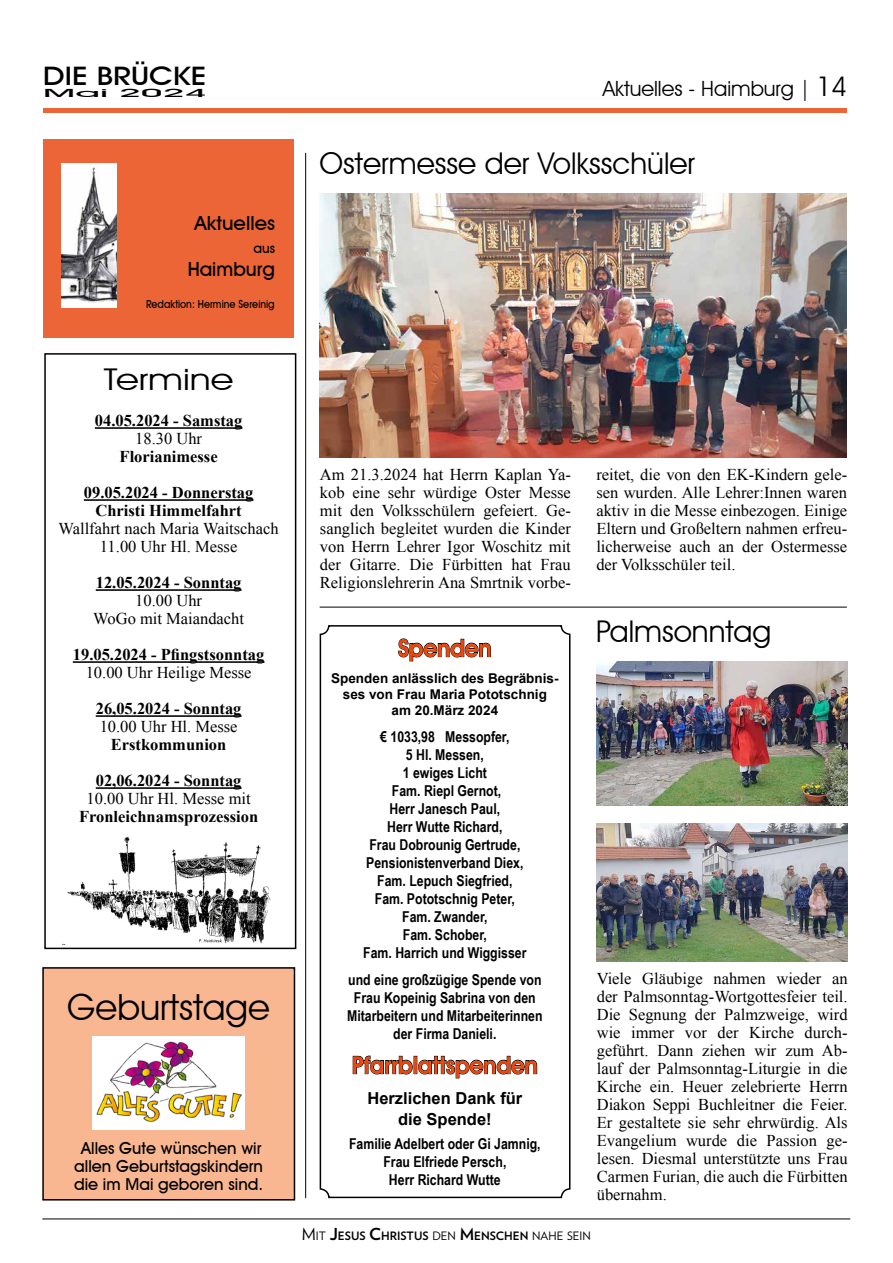
<style>
.page{position:relative;width:893px;height:1263px;background:#fff}
.page>*{position:absolute;margin:0;border:0;box-sizing:border-box;transform-origin:0 0}
.t1{font:36px "Avant Garde IT Cby BT";color:#000}
.t2{font:30px "Avant Garde IT Cby BT";color:#000}
.t3{font:30px "Avant Garde IT Cby BT";color:#000;scale:1.25 1}
.t4{font:500 25.5px "Avant Garde IT Cby BT";color:#000;scale:1.25 1}
.t5{font:600 24.3px "Avant Garde IT Cby BT";letter-spacing:-.01em;color:#e84810;scale:.94 1}
.t6{font:21px "Avant Garde IT Cby BT";color:#000}
.t7{font:500 19.5px "Avant Garde IT Cby BT";color:#000;scale:1.05 1}
.t8{font:500 19.5px "Avant Garde IT Cby BT";color:#000}
.t9{font:16.5px/18px "Times New Roman";color:#000;text-align:justify}
.t10{font:700 16.5px/36px "Times New Roman";color:#000;text-align:center}
.t11{font:500 16.5px/18px "Avant Garde IT Cby BT";color:#000;text-align:center}
.t12{font:700 16.5px/21px "Arial";color:#000;text-align:center}
.t13{font:700 15px/18px "Arial Narrow";color:#000;text-align:center}
.t14{font:700 13.5px/16.2px "Arial";color:#000;text-align:center}
.t15{font:500 13.5px "Avant Garde IT Cby BT";color:#000}
.t16{font:700 11.55px "Verlag";color:#000}
.t17{font:500 11.25px "Avant Garde IT Cby BT";color:#000;scale:3.4 1}
.t18{font:500 11.1px "Avant Garde IT Cby BT";color:#000;scale:.9 1}
.s1{font-size:27px}
.s2{font-weight:400;font-size:16.5px}
.s3{font-weight:400}
.s4{font-size:16.5px}
</style>
<div class="page">
<hr style="left:42px;top:1219px;width:808px;height:1px;background:#000">
<hr style="left:43px;top:108px;width:804px;height:4px;background:#eb6536">
<div style="left:43px;top:139px;width:251px;height:198px;background:#eb6536"></div>
<img style="left:62px;top:163px;width:55px;height:145px">
<div style="left:43px;top:968px;width:251px;height:232px;background:#f8b791"></div>
<div style="left:42px;top:967px;width:253px;height:233px;border:2px solid #000"></div>
<img style="left:93px;top:1036px;width:151px;height:93px">
<svg style="left:398px;top:639px;width:93px;height:22px"></svg>
<svg style="left:353px;top:1056px;width:184px;height:22px"></svg>
<div style="left:320px;top:625px;width:250px;height:573px;border:2px solid #000;border-radius:8px"></div>
<hr style="left:305px;top:153px;width:1px;height:1045px;background:#000">
<img style="left:67px;top:837px;width:204px;height:107px">
<div style="left:44px;top:353px;width:252px;height:596px;border:2px solid #000"></div>
<hr style="left:95px;top:427px;width:147px;height:2px;background:#000">
<hr style="left:84px;top:499px;width:169px;height:2px;background:#000">
<hr style="left:96px;top:589px;width:146px;height:2px;background:#000">
<hr style="left:73px;top:661px;width:191px;height:2px;background:#000">
<hr style="left:96px;top:715px;width:146px;height:2px;background:#000">
<hr style="left:96px;top:787px;width:146px;height:2px;background:#000">
<img style="left:320px;top:193px;width:527px;height:265px">
<img style="left:597px;top:823px;width:251px;height:138px">
<img style="left:597px;top:661px;width:251px;height:144px">
<hr style="left:320px;top:607px;width:527px;height:1px;background:#000">
<h3 class="t4" style="left:43px;top:60px;width:132px">DIE BRÜCKE</h3>
<p class="t17" style="left:43px;top:86px;width:50px">Mai 2024</p>
<p class="t7" style="left:194px;top:211px;width:78px">Aktuelles</p>
<p class="t15" style="left:254px;top:240px;width:23px">aus</p>
<p class="t8" style="left:188px;top:257px;width:89px">Haimburg</p>
<p class="t18" style="left:146px;top:298px;width:144px">Redaktion: Hermine Sereinig</p>
<h2 class="t3" style="left:104px;top:361px;width:105px">Termine</h2>
<p class="t10" style="left:95px;top:402px;width:149px">04.05.2024 - Samstag</p>
<p class="t9" style="left:135px;top:429px;width:68px">18.30 Uhr</p>
<p class="t10" style="left:84px;top:438px;width:171px">Florianimesse<br>09.05.2024 - Donnerstag</p>
<p class="t10" style="left:96px;top:492px;width:148px">Christi Himmelfahrt</p>
<p class="t9" style="left:59px;top:519px;width:222px;text-align:center">Wallfahrt nach Maria Waitschach<br>11.00 Uhr Hl. Messe</p>
<p class="t10" style="left:96px;top:564px;width:147px">12.05.2024 - Sonntag</p>
<p class="t9" style="left:93px;top:591px;width:152px;text-align:center">10.00 Uhr<br>WoGo mit Maiandacht</p>
<p class="t10" style="left:73px;top:636px;width:193px">19.05.2024 - Pfingstsonntag</p>
<p class="t9" style="left:86px;top:663px;width:167px">10.00 Uhr Heilige Messe</p>
<p class="t10" style="left:96px;top:690px;width:147px">26,05.2024 - Sonntag</p>
<p class="t9" style="left:100px;top:717px;width:139px">10.00 Uhr Hl. Messe</p>
<p class="t10" style="left:96px;top:726px;width:147px">Erstkommunion<br>02,06.2024 - Sonntag</p>
<p class="t9" style="left:87px;top:789px;width:166px">10.00 Uhr Hl. Messe mit</p>
<p class="t10" style="left:79px;top:798px;width:181px">Fronleichnamsprozession</p>
<h1 class="t1" style="left:67px;top:985px;width:204px">Geburtstage</h1>
<p class="t11" style="left:74px;top:1139px;width:191px">Alles Gute wünschen wir allen Geburtstagskindern die im Mai geboren sind.</p>
<p class="t6" style="left:603px;top:76px;width:246px">Aktuelles - Haimburg | <span class="s1">14</span></p>
<h2 class="t2" style="left:320px;top:145px;width:377px">Ostermesse der Volksschüler</h2>
<p class="t9" style="left:320px;top:465px;width:252px">Am 21.3.2024 hat Herrn Kaplan Ya&shy;kob eine sehr würdige Oster Messe mit den Volksschülern gefeiert. Ge&shy;sanglich begleitet wurden die Kinder von Herrn Lehrer Igor Woschitz mit der Gitarre. Die Fürbitten hat Frau Religionslehrerin Ana Smrtnik vorbe-</p>
<h3 class="t5" style="left:398px;top:633px;width:101px">Spenden</h3>
<p class="t14" style="left:331px;top:671px;width:229px">Spenden anlässlich des Begräbnis&shy;ses von Frau Maria Pototschnig<br>am 20.März 2024</p>
<p class="t13" style="left:363px;top:727px;width:165px">€ 1033,98 Messopfer,<br>5 Hl. Messen,<br>1 ewiges Licht<br>Fam. Riepl Gernot,<br>Herr Janesch Paul,<br>Herr Wutte Richard,<br>Frau Dobrounig Gertrude,<br>Pensionistenverband Diex,<br>Fam. Lepuch Siegfried,<br>Fam. Pototschnig Peter,<br>Fam. Zwander,<br>Fam. Schober,<br>Fam. Harrich und Wiggisser</p>
<p class="t13" style="left:347px;top:969px;width:197px">und eine großzügige Spende von<br>Frau Kopeinig Sabrina von den<br>Mitarbeitern und Mitarbeiterinnen der Firma Danieli.</p>
<h3 class="t5" style="left:352px;top:1050px;width:199px">Pfarrblattspenden</h3>
<p class="t12" style="left:367px;top:1088px;width:156px">Herzlichen Dank für die Spende!</p>
<p class="t13" style="left:349px;top:1134px;width:193px">Familie Adelbert oder Gi Jamnig,<br>Frau Elfriede Persch,<br>Herr Richard Wutte</p>
<p class="t9" style="left:596px;top:465px;width:252px">reitet, die von den EK-Kindern gele&shy;sen wurden. Alle Lehrer:Innen waren aktiv in die Messe einbezogen. Einige Eltern und Großeltern nahmen erfreu&shy;licherweise auch an der Ostermesse der Volksschüler teil.</p>
<h2 class="t2" style="left:596px;top:613px;width:177px">Palmsonntag</h2>
<p class="t9" style="left:597px;top:969px;width:252px">Viele Gläubige nahmen wieder an der Palmsonntag-Wortgottesfeier teil.<br>Die Segnung der Palmzweige, wird wie immer vor der Kirche durch&shy;geführt. Dann ziehen wir zum Ab&shy;lauf der Palmsonntag-Liturgie in die Kirche ein. Heuer zelebrierte Herrn Diakon Seppi Buchleitner die Feier.<br>Er gestaltete sie sehr ehrwürdig. Als Evangelium wurde die Passion ge&shy;lesen. Diesmal unterstützte uns Frau Carmen Furian, die auch die Fürbitten übernahm.</p>
<p class="t16" style="left:302px;top:1226px;width:290px"><span class="s2">M</span><span class="s3">IT</span> <span class="s4">J</span>ESUS <span class="s4">C</span>HRISTUS <span class="s3">DEN</span> <span class="s4">M</span>ENSCHEN <span class="s3">NAHE SEIN</span></p>
</div>
